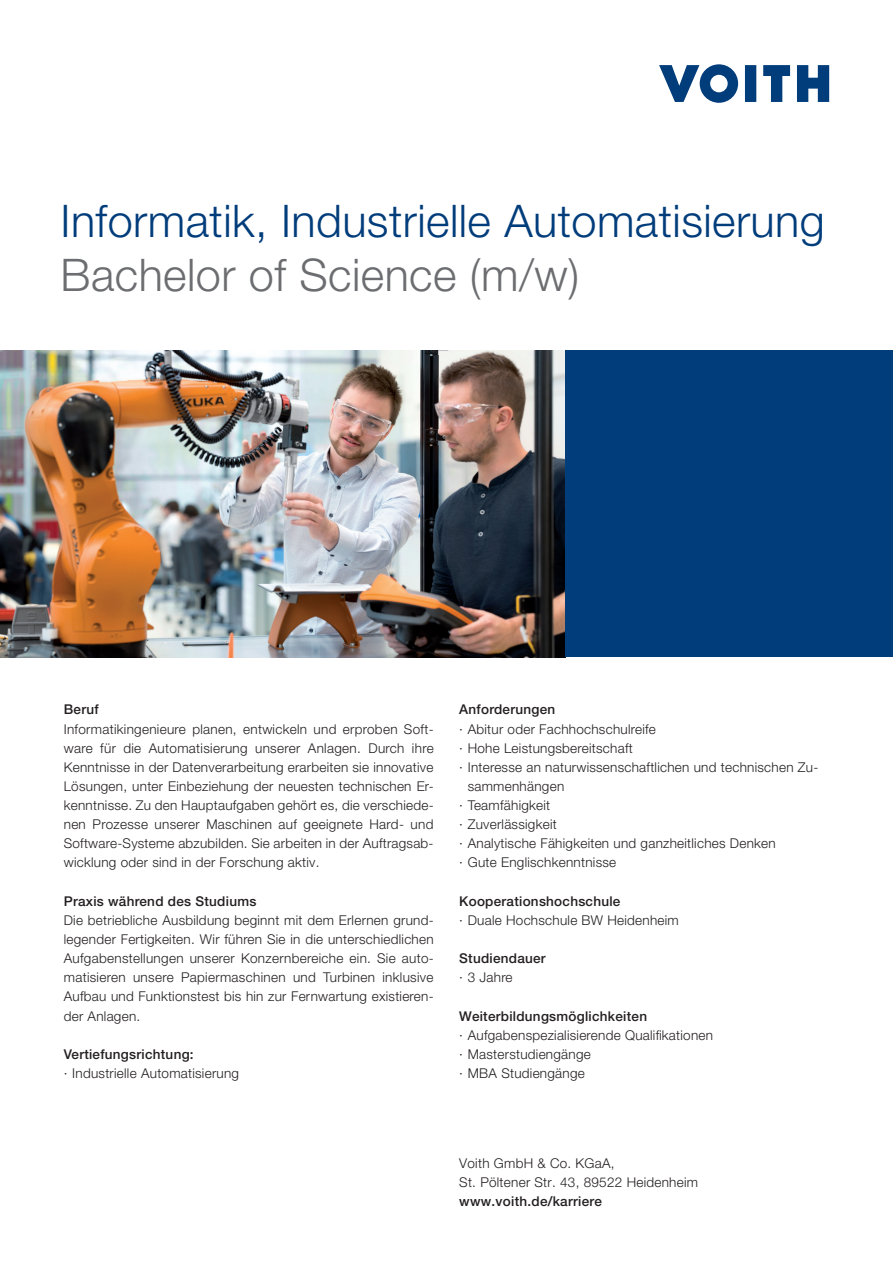
<style>
.page{position:relative;width:893px;height:1263px;background:#fff}
.page>*{position:absolute;margin:0;border:0;box-sizing:border-box;transform-origin:0 0}
.t1{font:300 45px "Helvetica Neue LT Pro";letter-spacing:.01em;color:#013c7b}
.t2{font:300 45px "Helvetica Neue LT Pro";letter-spacing:.01em;color:#6c6d70}
.t3{font:300 13.5px/19.2px "Helvetica Neue LT Pro";letter-spacing:.02em;color:#231f20;text-align:justify}
.t4{font:500 13.5px "Helvetica Neue LT Pro";letter-spacing:.02em;color:#231f20}
</style>
<div class="page">
<img style="left:0;top:351px;width:566px;height:306px">
<div style="left:566px;top:351px;width:327px;height:306px;background:#013c7b"></div>
<svg style="left:659px;top:64px;width:79px;height:39px"></svg>
<svg style="left:745px;top:65px;width:11px;height:37px"></svg>
<svg style="left:763px;top:65px;width:27px;height:37px"></svg>
<svg style="left:797px;top:65px;width:32px;height:37px"></svg>
<h1 class="t1" style="left:61px;top:194px;width:766px">Informatik, Industrielle Automatisierung</h1>
<h1 class="t2" style="left:61px;top:248px;width:520px">Bachelor of Science (m/w)</h1>
<p class="t4" style="left:64px;top:701px;width:36px">Beruf</p>
<p class="t3" style="left:64px;top:719px;width:372px">Informatikingenieure planen, entwickeln und erproben Soft&shy;ware für die Automatisierung unserer Anlagen. Durch ihre Kenntnisse in der Datenverarbeitung erarbeiten sie innovative Lösungen, unter Einbeziehung der neuesten technischen Er&shy;kenntnisse. Zu den Hauptaufgaben gehört es, die verschiede&shy;nen Prozesse unserer Maschinen auf geeignete Hard- und Software-Systeme abzubilden. Sie arbeiten in der Auftragsab&shy;wicklung oder sind in der Forschung aktiv.</p>
<p class="t4" style="left:64px;top:893px;width:194px">Praxis während des Studiums</p>
<p class="t3" style="left:64px;top:910px;width:372px">Die betriebliche Ausbildung beginnt mit dem Erlernen grund&shy;legender Fertigkeiten. Wir führen Sie in die unterschiedlichen Aufgabenstellungen unserer Konzernbereiche ein. Sie auto&shy;matisieren unsere Papiermaschinen und Turbinen inklusive Aufbau und Funktionstest bis hin zur Fernwartung existieren&shy;der Anlagen.</p>
<p class="t4" style="left:64px;top:1046px;width:131px">Vertiefungsrichtung:</p>
<p class="t3" style="left:64px;top:1063px;width:177px">· Industrielle Automatisierung</p>
<p class="t4" style="left:459px;top:701px;width:98px">Anforderungen</p>
<p class="t3" style="left:459px;top:719px;width:198px">· Abitur oder Fachhochschulreife</p>
<p class="t3" style="left:459px;top:738px;width:175px">· Hohe Leistungsbereitschaft</p>
<p class="t3" style="left:459px;top:757px;width:361px">· Interesse an naturwissenschaftlichen und technischen Zu-</p>
<p class="t3" style="left:468px;top:776px;width:98px">sammenhängen</p>
<p class="t3" style="left:459px;top:795px;width:93px">· Teamfähigkeit</p>
<p class="t3" style="left:459px;top:814px;width:99px">· Zuverlässigkeit</p>
<p class="t3" style="left:459px;top:834px;width:318px">· Analytische Fähigkeiten und ganzheitliches Denken</p>
<p class="t3" style="left:459px;top:853px;width:158px">· Gute Englischkenntnisse</p>
<p class="t4" style="left:459px;top:893px;width:163px">Kooperationshochschule</p>
<p class="t3" style="left:459px;top:910px;width:221px">· Duale Hochschule BW Heidenheim</p>
<p class="t4" style="left:459px;top:950px;width:88px">Studiendauer</p>
<p class="t3" style="left:459px;top:967px;width:55px">· 3 Jahre</p>
<p class="t4" style="left:459px;top:1007px;width:189px">Weiterbildungsmöglichkeiten</p>
<p class="t3" style="left:459px;top:1025px;width:255px;text-align:left">· Aufgabenspezialisierende Qualifikationen · Masterstudiengänge<br>· MBA Studiengänge</p>
<p class="t3" style="left:459px;top:1154px;width:240px;line-height:18.3px">Voith GmbH &amp; Co. KGaA,<br>St. Pöltener Str. 43, 89522 Heidenheim</p>
<p class="t4" style="left:459px;top:1193px;width:144px">www.voith.de/karriere</p>
</div>
